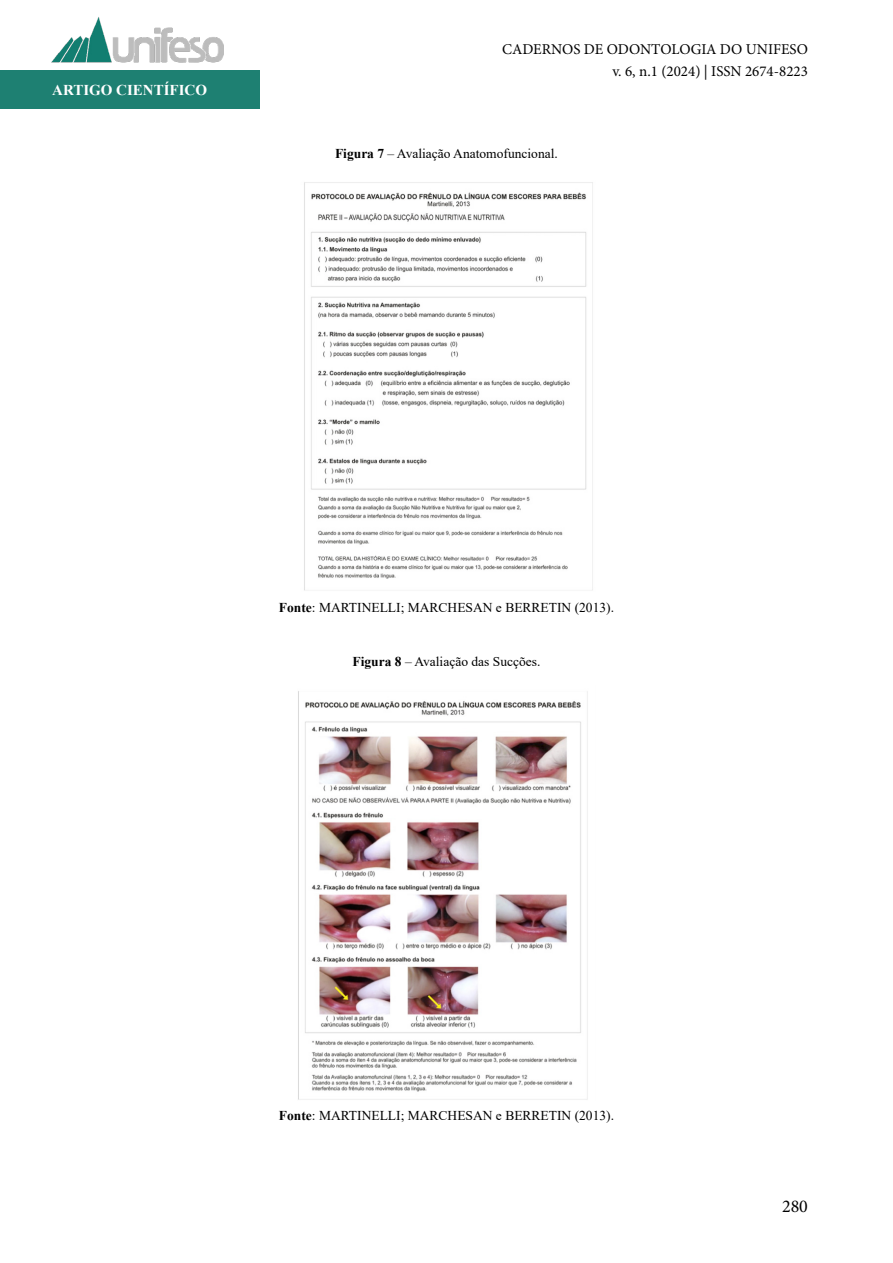
<style>
.page{position:relative;width:893px;height:1263px;background:#fff}
.page>*{position:absolute;margin:0;border:0;box-sizing:border-box;transform-origin:0 0}
.t1{font:18px "Minion Pro";color:#000}
.t2{font:15px/22.5px "Minion Pro";color:#000;text-align:right}
.t3{font:700 15px "Times New Roman";color:#fff}
.t4{font:13.5px "Times New Roman";color:#000}
.s1{font-weight:700}
</style>
<div class="page">
<div style="left:0;top:71px;width:259px;height:38px;background:#1e8072"></div>
<img style="left:51px;top:17px;width:173px;height:54px">
<img style="left:304px;top:182px;width:289px;height:409px">
<img style="left:298px;top:691px;width:290px;height:409px">
<p class="t3" style="left:52px;top:79px;width:156px">ARTIGO CIENTÍFICO</p>
<p class="t2" style="left:502px;top:38px;width:307px">CADERNOS DE ODONTOLOGIA DO UNIFESO v. 6, n.1 (2024) | ISSN 2674-8223</p>
<p class="t4" style="left:335px;top:144px;width:224px"><span class="s1">Figura 7</span> – Avaliação Anatomofuncional.</p>
<p class="t4" style="left:279px;top:598px;width:337px"><span class="s1">Fonte</span>: MARTINELLI; MARCHESAN e BERRETIN (2013).</p>
<p class="t4" style="left:352px;top:652px;width:189px"><span class="s1">Figura 8</span> – Avaliação das Sucções.</p>
<p class="t4" style="left:279px;top:1105px;width:337px"><span class="s1">Fonte</span>: MARTINELLI; MARCHESAN e BERRETIN (2013).</p>
<h1 class="t1" style="left:782px;top:1194px;width:27px">280</h1>
</div>
